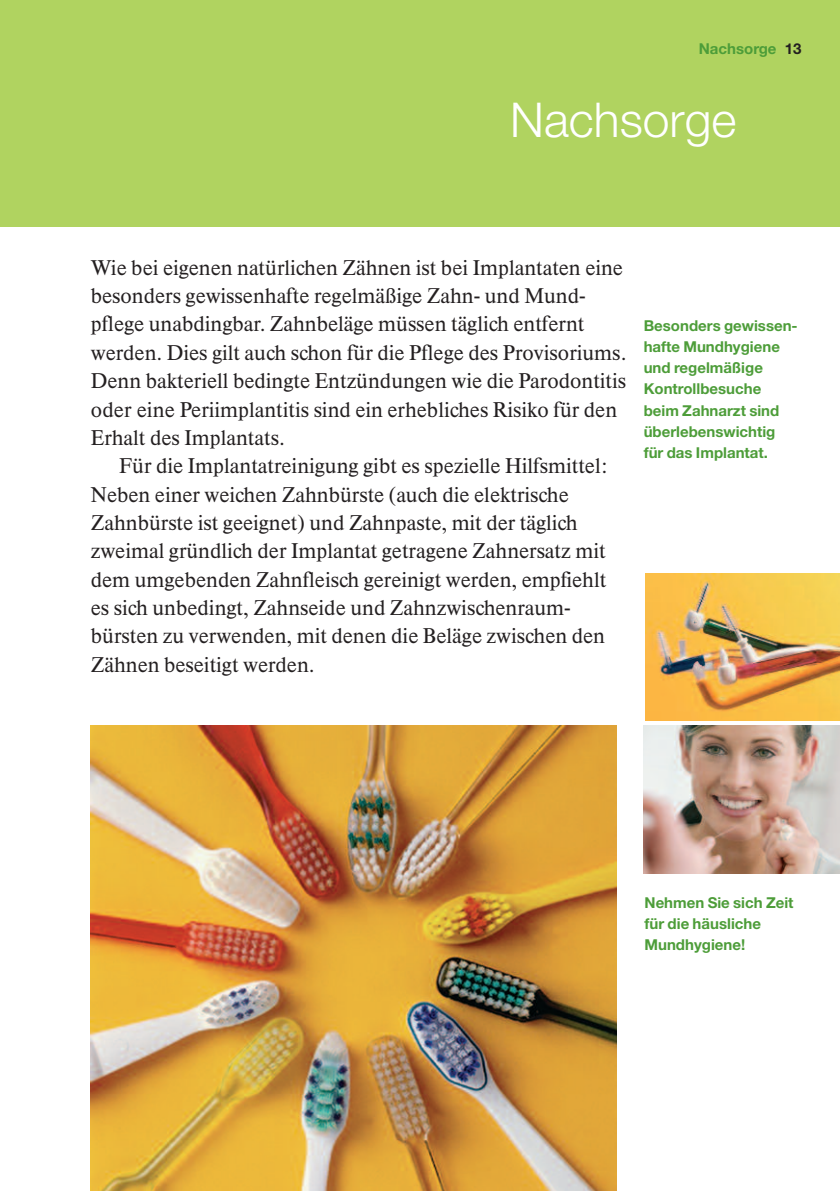
<style>
.page{position:relative;width:840px;height:1191px;background:#fff}
.page>*{position:absolute;margin:0;border:0;box-sizing:border-box;transform-origin:0 0}
.t1{font:300 48px "Helvetica Neue";color:#fff}
.t2{font:500 21px/28.4px "Times BQ";color:#231f20}
.t3{font:700 15px/21.2px "Helvetica Neue";color:#4d9d39}
.s1{color:#231f20}
</style>
<div class="page">
<div style="left:0;top:0;width:839px;height:227px;background:#b0d360"></div>
<img style="left:91px;top:726px;width:525px;height:465px">
<img style="left:645px;top:573px;width:194px;height:148px">
<img style="left:643px;top:726px;width:196px;height:147px">
<p class="t3" style="left:698px;top:38px;width:104px">Nachsorge <span class="s1">13</span></p>
<h1 class="t1" style="left:510px;top:91px;width:227px">Nachsorge</h1>
<p class="t2" style="left:91px;top:253px;width:536px">Wie bei eigenen natürlichen Zähnen ist bei Implantaten eine besonders gewissenhafte regelmäßige Zahn- und Mund&shy;pflege unabdingbar. Zahnbeläge müssen täglich entfernt werden. Dies gilt auch schon für die Pflege des Provisoriums.<br>Denn bakteriell bedingte Entzündungen wie die Parodontitis oder eine Periimplantitis sind ein erhebliches Risiko für den Erhalt des Implantats.</p>
<p class="t2" style="left:91px;top:451px;width:517px;text-indent:28px">Für die Implantatreinigung gibt es spezielle Hilfsmittel:<br>Neben einer weichen Zahnbürste (auch die elektrische Zahnbürste ist geeignet) und Zahnpaste, mit der täglich zweimal gründlich der Implantat getragene Zahnersatz mit dem umgebenden Zahnfleisch gereinigt werden, empfiehlt es sich unbedingt, Zahnseide und Zahnzwischenraum&shy;bürsten zu verwenden, mit denen die Beläge zwischen den Zähnen beseitigt werden.</p>
<p class="t3" style="left:643px;top:314px;width:155px">Besonders gewissen&shy;hafte Mundhygiene und regelmäßige<br>Kontrollbesuche beim Zahnarzt sind überlebenswichtig für das Implantat.</p>
<p class="t3" style="left:644px;top:891px;width:150px">Nehmen Sie sich Zeit für die häusliche<br>Mundhygiene!</p>
</div>
